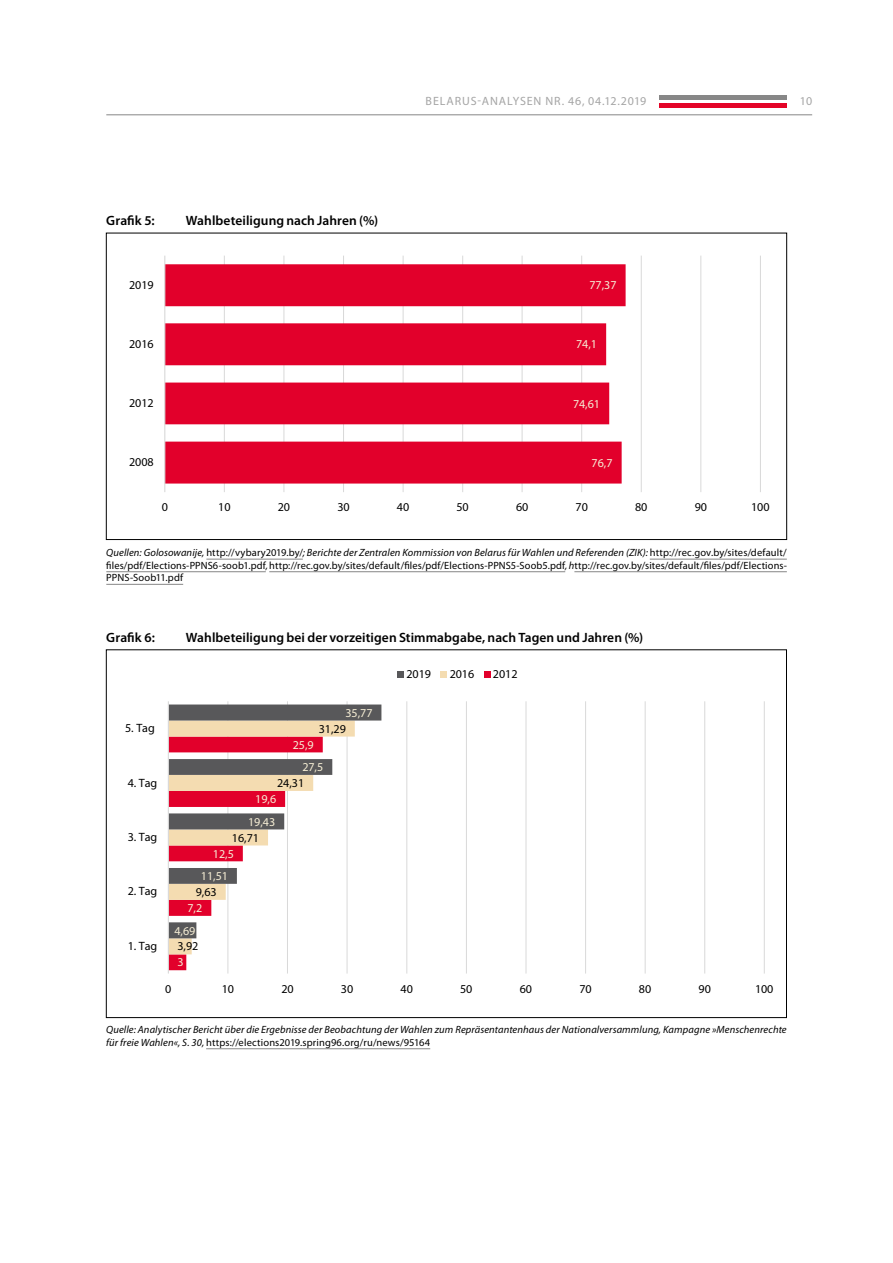
<style>
.page{position:relative;width:893px;height:1263px;background:#fff}
.page>*{position:absolute;margin:0;border:0;box-sizing:border-box;transform-origin:0 0}
.Ueberschrift_Grafik{font:600 13.5px "Myriad Pro";letter-spacing:.005em;color:#000}
.t1{font:12px "Myriad Pro";letter-spacing:-.005em;color:#000}
.t2{font:12px "Myriad Pro";letter-spacing:-.005em;color:#f6eed5}
.t3{font:12px "Myriad Pro";letter-spacing:.07em;color:#a5a5a5}
.Quelle_Tabelle_Myria{font:10.5px/12.6px "Myriad Pro";letter-spacing:.01em;color:#000;text-align:justify}
.Quelle_Tabelle_Myria-2{font:italic 10.5px/12.6px "Myriad Pro";letter-spacing:.01em;color:#000}
.s1{font-style:italic}
.s2{font-style:normal}
</style>
<div class="page">
<div style="left:659px;top:103px;width:128px;height:5px;background:#e40428"></div>
<hr style="left:659px;top:96px;width:128px;height:4px;background:#878787">
<hr style="left:106px;top:114px;width:706px;height:1px;background:#878787">
<hr style="left:224px;top:256px;width:1px;height:236px;background:#d9d9d9">
<hr style="left:284px;top:256px;width:1px;height:236px;background:#d9d9d9">
<hr style="left:343px;top:256px;width:1px;height:236px;background:#d9d9d9">
<hr style="left:403px;top:256px;width:1px;height:236px;background:#d9d9d9">
<hr style="left:462px;top:256px;width:1px;height:236px;background:#d9d9d9">
<hr style="left:522px;top:256px;width:1px;height:236px;background:#d9d9d9">
<hr style="left:581px;top:256px;width:1px;height:236px;background:#d9d9d9">
<hr style="left:641px;top:256px;width:1px;height:236px;background:#d9d9d9">
<hr style="left:701px;top:256px;width:1px;height:236px;background:#d9d9d9">
<hr style="left:760px;top:256px;width:1px;height:236px;background:#d9d9d9">
<svg style="left:165px;top:264px;width:461px;height:219px;fill:#e2002b"></svg>
<hr style="left:164px;top:256px;width:1px;height:236px;background:#d9d9d9">
<hr style="left:206px;top:559px;width:97px;height:1px;background:#878787">
<hr style="left:650px;top:559px;width:137px;height:1px;background:#878787">
<hr style="left:106px;top:571px;width:160px;height:1px;background:#878787">
<hr style="left:269px;top:571px;width:296px;height:1px;background:#878787">
<hr style="left:574px;top:571px;width:213px;height:1px;background:#878787">
<hr style="left:106px;top:584px;width:77px;height:1px;background:#878787">
<hr style="left:228px;top:701px;width:1px;height:272px;background:#d9d9d9">
<hr style="left:287px;top:701px;width:1px;height:272px;background:#d9d9d9">
<hr style="left:347px;top:701px;width:1px;height:272px;background:#d9d9d9">
<hr style="left:407px;top:701px;width:1px;height:272px;background:#d9d9d9">
<hr style="left:466px;top:701px;width:1px;height:272px;background:#d9d9d9">
<hr style="left:526px;top:701px;width:1px;height:272px;background:#d9d9d9">
<hr style="left:585px;top:701px;width:1px;height:272px;background:#d9d9d9">
<hr style="left:645px;top:701px;width:1px;height:272px;background:#d9d9d9">
<hr style="left:704px;top:701px;width:1px;height:272px;background:#d9d9d9">
<hr style="left:764px;top:701px;width:1px;height:272px;background:#d9d9d9">
<svg style="left:169px;top:938px;width:179px;height:32px"></svg>
<svg style="left:169px;top:704px;width:212px;height:234px"></svg>
<hr style="left:168px;top:701px;width:1px;height:272px;background:#d9d9d9">
<div style="left:397px;top:672px;width:7px;height:6px;background:#58585a"></div>
<div style="left:440px;top:672px;width:7px;height:6px;background:#f4dcb1"></div>
<svg style="left:484px;top:672px;width:6px;height:6px"></svg>
<hr style="left:206px;top:1048px;width:224px;height:1px;background:#878787">
<p class="t3" style="left:426px;top:94px;width:222px">BELARUS-ANALYSEN NR. 46, 04.12.2019</p>
<p class="t3" style="left:800px;top:94px;width:14px">10</p>
<p class="Ueberschrift_Grafik" style="left:106px;top:212px;width:50px">Grafik 5:</p>
<p class="Ueberschrift_Grafik" style="left:186px;top:212px;width:194px">Wahlbeteiligung nach Jahren (%)</p>
<p class="t1" style="left:129px;top:277px;width:26px">2019</p>
<p class="t2" style="left:589px;top:278px;width:29px">77,37</p>
<p class="t1" style="left:129px;top:336px;width:26px">2016</p>
<p class="t2" style="left:576px;top:337px;width:22px">74,1</p>
<p class="t1" style="left:129px;top:396px;width:26px">2012</p>
<p class="t2" style="left:573px;top:396px;width:29px">74,61</p>
<p class="t1" style="left:129px;top:455px;width:26px">2008</p>
<p class="t2" style="left:592px;top:455px;width:22px">76,7</p>
<p class="t1" style="left:162px;top:500px;width:8px">0</p>
<p class="t1" style="left:218px;top:500px;width:14px">10</p>
<p class="t1" style="left:278px;top:500px;width:14px">20</p>
<p class="t1" style="left:337px;top:500px;width:14px">30</p>
<p class="t1" style="left:397px;top:500px;width:14px">40</p>
<p class="t1" style="left:456px;top:500px;width:14px">50</p>
<p class="t1" style="left:516px;top:500px;width:14px">60</p>
<p class="t1" style="left:576px;top:500px;width:14px">70</p>
<p class="t1" style="left:635px;top:500px;width:14px">80</p>
<p class="t1" style="left:695px;top:500px;width:14px">90</p>
<p class="t1" style="left:751px;top:500px;width:20px">100</p>
<p class="Quelle_Tabelle_Myria" style="left:106px;top:546px;width:682px"><span class="s1">Quellen: Golosowanije,</span> http://vybary2019.by/<span class="s1">; Berichte der Zentralen Kommission von Belarus für Wahlen und Referenden (ZIK):</span> http://rec.gov.by/sites/default/ files/pdf/Elections-PPNS6-soob1.pdf<span class="s1">,</span> http://rec.gov.by/sites/default/files/pdf/Elections-PPNS5-Soob5.pdf<span class="s1">, h</span>ttp://rec.gov.by/sites/default/files/pdf/Elections-PPNS-Soob11.pdf</p>
<p class="Ueberschrift_Grafik" style="left:106px;top:628px;width:50px">Grafik 6:</p>
<p class="Ueberschrift_Grafik" style="left:186px;top:628px;width:459px">Wahlbeteiligung bei der vorzeitigen Stimmabgabe, nach Tagen und Jahren (%)</p>
<p class="t1" style="left:406px;top:667px;width:26px">2019</p>
<p class="t1" style="left:450px;top:667px;width:26px">2016</p>
<p class="t1" style="left:493px;top:667px;width:26px">2012</p>
<p class="t2" style="left:345px;top:705px;width:29px">35,77</p>
<p class="t1" style="left:125px;top:721px;width:31px">5. Tag</p>
<p class="t1" style="left:319px;top:721px;width:29px">31,29</p>
<p class="t2" style="left:293px;top:737px;width:22px">25,9</p>
<p class="t2" style="left:302px;top:760px;width:22px">27,5</p>
<p class="t1" style="left:128px;top:775px;width:31px">4. Tag</p>
<p class="t1" style="left:277px;top:776px;width:29px">24,31</p>
<p class="t2" style="left:255px;top:792px;width:22px">19,6</p>
<p class="t2" style="left:248px;top:814px;width:29px">19,43</p>
<p class="t1" style="left:128px;top:829px;width:31px">3. Tag</p>
<p class="t1" style="left:232px;top:830px;width:29px">16,71</p>
<p class="t2" style="left:213px;top:846px;width:22px">12,5</p>
<p class="t2" style="left:201px;top:869px;width:29px">11,51</p>
<p class="t1" style="left:128px;top:884px;width:31px">2. Tag</p>
<p class="t1" style="left:196px;top:884px;width:22px">9,63</p>
<p class="t2" style="left:188px;top:900px;width:16px">7,2</p>
<p class="t2" style="left:174px;top:923px;width:22px">4,69</p>
<p class="t1" style="left:128px;top:938px;width:31px">1. Tag</p>
<p class="t1" style="left:177px;top:939px;width:22px">3,92</p>
<p class="t2" style="left:177px;top:955px;width:8px">3</p>
<p class="t1" style="left:165px;top:981px;width:8px">0</p>
<p class="t1" style="left:222px;top:981px;width:14px">10</p>
<p class="t1" style="left:281px;top:981px;width:14px">20</p>
<p class="t1" style="left:341px;top:981px;width:14px">30</p>
<p class="t1" style="left:401px;top:981px;width:14px">40</p>
<p class="t1" style="left:460px;top:981px;width:14px">50</p>
<p class="t1" style="left:520px;top:981px;width:14px">60</p>
<p class="t1" style="left:579px;top:981px;width:14px">70</p>
<p class="t1" style="left:639px;top:981px;width:14px">80</p>
<p class="t1" style="left:698px;top:981px;width:14px">90</p>
<p class="t1" style="left:755px;top:981px;width:20px">100</p>
<p class="Quelle_Tabelle_Myria-2" style="left:106px;top:1023px;width:682px">Quelle: Analytischer Bericht über die Ergebnisse der Beobachtung der Wahlen zum Repräsentantenhaus der Nationalversammlung, Kampagne »Menschenrechte für freie Wahlen«, S. 30, <span class="s2">https://elections2019.spring96.org/ru/news/95164</span></p>
</div>
